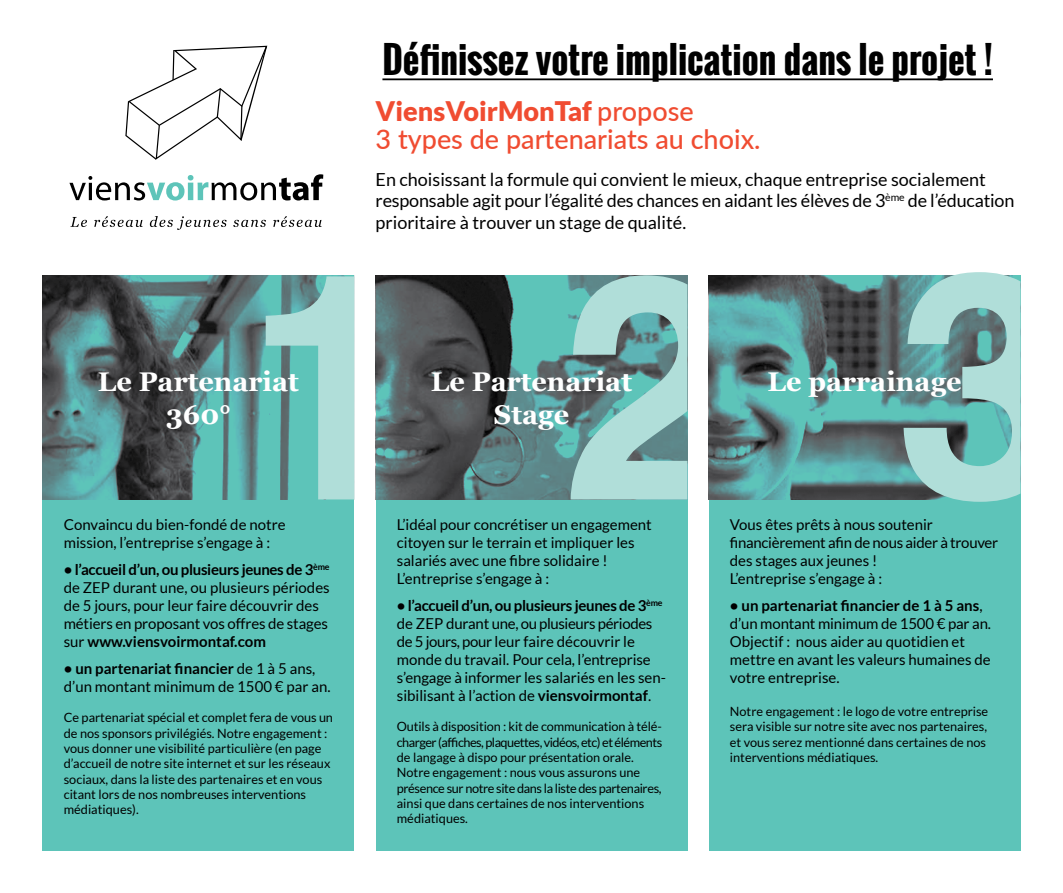
<style>
.page{position:relative;width:1063px;height:893px;background:#fff}
.page>*{position:absolute;margin:0;border:0;box-sizing:border-box;transform-origin:0 0}
.t1{font:700 36px "Oswald";color:#000}
.t2{font:500 27px/28.5px "Lato";color:#f04c31}
.t3{font:700 27px/32.4px "Georgia";color:#fff;text-align:center}
.t4{font:18px/21.6px "Lato";color:#000}
.t5{font:15px/18px "Lato";color:#000}
.t6{font:12.75px/15.3px "Lato";color:#000}
.s1{font-weight:900}
.s2{font-weight:700}
</style>
<div class="page">
<div style="left:43px;top:275px;width:311px;height:575px;background:#5dc4b9"></div>
<div style="left:376px;top:275px;width:311px;height:575px;background:#5dc4b9"></div>
<div style="left:709px;top:275px;width:311px;height:575px;background:#5dc4b9"></div>
<img style="left:43px;top:275px;width:311px;height:225px">
<img style="left:376px;top:275px;width:311px;height:225px">
<img style="left:709px;top:275px;width:195px;height:225px">
<svg style="left:904px;top:272px;width:116px;height:230px"></svg>
<svg style="left:571px;top:275px;width:116px;height:224px"></svg>
<svg style="left:266px;top:276px;width:88px;height:223px"></svg>
<hr style="left:382px;top:78px;width:611px;height:2px;background:#000">
<svg style="left:125px;top:46px;width:142px;height:114px"></svg>
<svg style="left:69px;top:174px;width:254px;height:27px"></svg>
<svg style="left:70px;top:217px;width:17px;height:10px"></svg>
<svg style="left:94px;top:216px;width:49px;height:11px"></svg>
<svg style="left:150px;top:216px;width:77px;height:14px"></svg>
<svg style="left:233px;top:220px;width:33px;height:7px"></svg>
<svg style="left:273px;top:216px;width:49px;height:11px"></svg>
<h1 class="t1" style="left:382px;top:32px;width:612px">Définissez votre implication dans le projet !</h1>
<h2 class="t2" style="left:376px;top:96px;width:387px"><span class="s1">ViensVoirMonTaf</span> propose<br>3 types de partenariats au choix.</h2>
<p class="t4" style="left:376px;top:168px;width:640px">En choisissant la formule qui convient le mieux, chaque entreprise socialement responsable agit pour l’égalité des chances en aidant les élèves de 3<sup>ème</sup> de l’éducation prioritaire à trouver un stage de qualité.</p>
<h2 class="t3" style="left:98px;top:364px;width:203px">Le Partenariat<br>360°</h2>
<p class="t5" style="left:64px;top:515px;width:223px">Convaincu du bien-fondé de notre mission, l’entreprise s’engage à :</p>
<p class="t5" style="left:64px;top:560px;width:267px"><span class="s2">• l’accueil d’un, ou plusieurs jeunes de 3</span><sup>ème </sup>de ZEP durant une, ou plusieurs périodes de 5 jours, pour leur faire découvrir des métiers en proposant vos offres de stages sur <span class="s2">www.viensvoirmontaf.com</span></p>
<p class="t5" style="left:64px;top:659px;width:268px"><span class="s2">• un partenariat financier</span> de 1 à 5 ans, d’un montant minimum de 1500 € par an.</p>
<p class="t6" style="left:64px;top:710px;width:271px">Ce partenariat spécial et complet fera de vous un de nos sponsors privilégiés. Notre engagement : vous donner une visibilité particulière (en page d’accueil de notre site internet et sur les réseaux sociaux, dans la liste des partenaires et en vous citant lors de nos nombreuses interventions médiatiques).</p>
<h2 class="t3" style="left:431px;top:364px;width:203px">Le Partenariat</h2>
<h2 class="t3" style="left:768px;top:364px;width:196px">Le parrainage</h2>
<h2 class="t3" style="left:494px;top:397px;width:77px">Stage</h2>
<p class="t5" style="left:397px;top:515px;width:257px">L’idéal pour concrétiser un engagement citoyen sur le terrain et impliquer les salariés avec une fibre solidaire !<br>L’entreprise s’engage à :</p>
<p class="t5" style="left:397px;top:596px;width:271px"><span class="s2">• l’accueil d’un, ou plusieurs jeunes de 3</span><sup>ème </sup>de ZEP durant une, ou plusieurs périodes de 5 jours, pour leur faire découvrir le monde du travail. Pour cela, l’entreprise s’engage à informer les salariés en les sen&shy;sibilisant à l’action de <span class="s2">viensvoirmontaf</span>.</p>
<p class="t6" style="left:397px;top:719px;width:267px">Outils à disposition : kit de communication à télé&shy;charger (affiches, plaquettes, vidéos, etc) et éléments de langage à dispo pour présentation orale.<br>Notre engagement : nous vous assurons une présence sur notre site dans la liste des partenaires, ainsi que dans certaines de nos interventions médiatiques.</p>
<p class="t5" style="left:730px;top:515px;width:270px">Vous êtes prêts à nous soutenir financièrement afin de nous aider à trouver des stages aux jeunes !<br>L’entreprise s’engage à :</p>
<p class="t5" style="left:730px;top:596px;width:263px"><span class="s2">• un partenariat financier de 1 à 5 ans</span>, d’un montant minimum de 1500 € par an.<br>Objectif : nous aider au quotidien et mettre en avant les valeurs humaines de votre entreprise.</p>
<p class="t6" style="left:730px;top:704px;width:260px">Notre engagement : le logo de votre entreprise sera visible sur notre site avec nos partenaires, et vous serez mentionné dans certaines de nos interventions médiatiques.</p>
</div>
